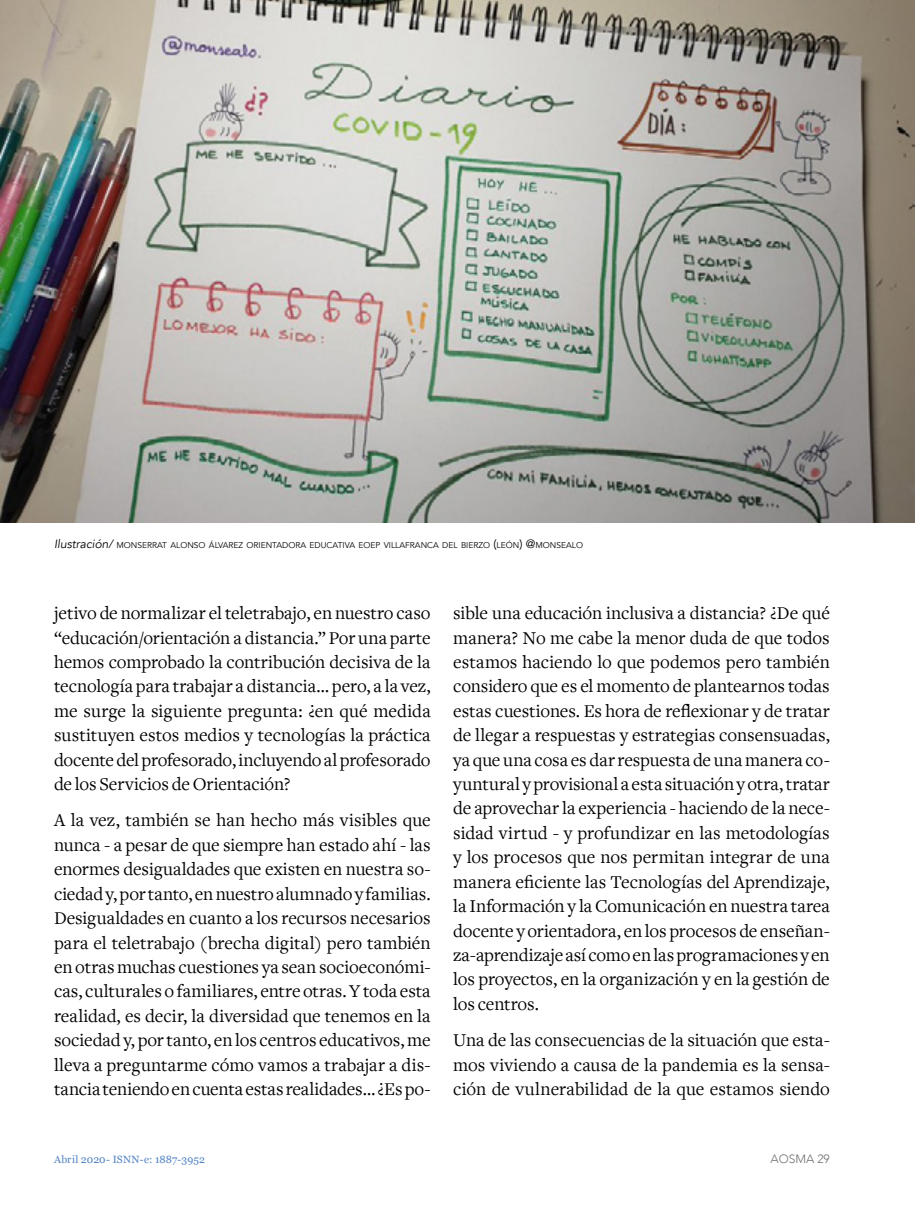
<style>
.page{position:relative;width:915px;height:1212px;background:#fff}
.page>*{position:absolute;margin:0;border:0;box-sizing:border-box;transform-origin:0 0}
.t1{font:18.75px/24.5px "Freight Text";letter-spacing:-.005em;color:#000;text-align:justify}
.t2{font:300 12px "Avenir";color:#706f6f}
.t3{font:10.5px "Georgia";letter-spacing:.01em;color:#5082c3}
.t4{font:8.4px "Avenir";color:#000}
.s1{font-style:italic;font-size:12px}
.s2{font-size:12px}
</style>
<div class="page">
<img style="left:0;top:0;width:914px;height:522px">
<p class="t4" style="left:54px;top:540px;width:530px"><span class="s1">Ilustración/</span> MONSERRAT ALONSO ÁLVAREZ ORIENTADORA EDUCATIVA EOEP VILLAFRANCA DEL BIERZO <span class="s2">(</span>LEÓN<span class="s2">) @</span>MONSEALO</p>
<p class="t1" style="left:54px;top:601px;width:378px">jetivo de normalizar el teletrabajo, en nuestro caso “educación/orientación a distancia.” Por una parte hemos comprobado la contribución decisiva de la tecnología para trabajar a distancia… pero, a la vez, me surge la siguiente pregunta: ¿en qué medida sustituyen estos medios y tecnologías la práctica docente del profesorado, incluyendo al profesorado de los Servicios de Orientación?</p>
<p class="t1" style="left:54px;top:808px;width:378px">A la vez, también se han hecho más visibles que nunca - a pesar de que siempre han estado ahí - las enormes desigualdades que existen en nuestra so&shy;ciedad y, por tanto, en nuestro alumnado y familias.<br>Desigualdades en cuanto a los recursos necesarios para el teletrabajo (brecha digital) pero también en otras muchas cuestiones ya sean socioeconómi&shy;cas, culturales o familiares, entre otras. Y toda esta realidad, es decir, la diversidad que tenemos en la sociedad y, por tanto, en los centros educativos, me lleva a preguntarme cómo vamos a trabajar a dis&shy;tancia teniendo en cuenta estas realidades… ¿Es po-</p>
<p class="t1" style="left:453px;top:601px;width:378px">sible una educación inclusiva a distancia? ¿De qué manera? No me cabe la menor duda de que todos estamos haciendo lo que podemos pero también considero que es el momento de plantearnos todas estas cuestiones. Es hora de reflexionar y de tratar de llegar a respuestas y estrategias consensuadas, ya que una cosa es dar respuesta de una manera co&shy;yuntural y provisional a esta situación y otra, tratar de aprovechar la experiencia - haciendo de la nece&shy;sidad virtud - y profundizar en las metodologías y los procesos que nos permitan integrar de una manera eficiente las Tecnologías del Aprendizaje, la Información y la Comunicación en nuestra tarea docente y orientadora, en los procesos de enseñan&shy;za-aprendizaje así como en las programaciones y en los proyectos, en la organización y en la gestión de los centros.</p>
<p class="t1" style="left:453px;top:1028px;width:378px">Una de las consecuencias de la situación que esta&shy;mos viviendo a causa de la pandemia es la sensa&shy;ción de vulnerabilidad de la que estamos siendo</p>
<p class="t3" style="left:54px;top:1152px;width:152px">Abril 2020- ISNN-e: 1887-3952</p>
<p class="t2" style="left:770px;top:1152px;width:61px">AOSMA 29</p>
</div>
